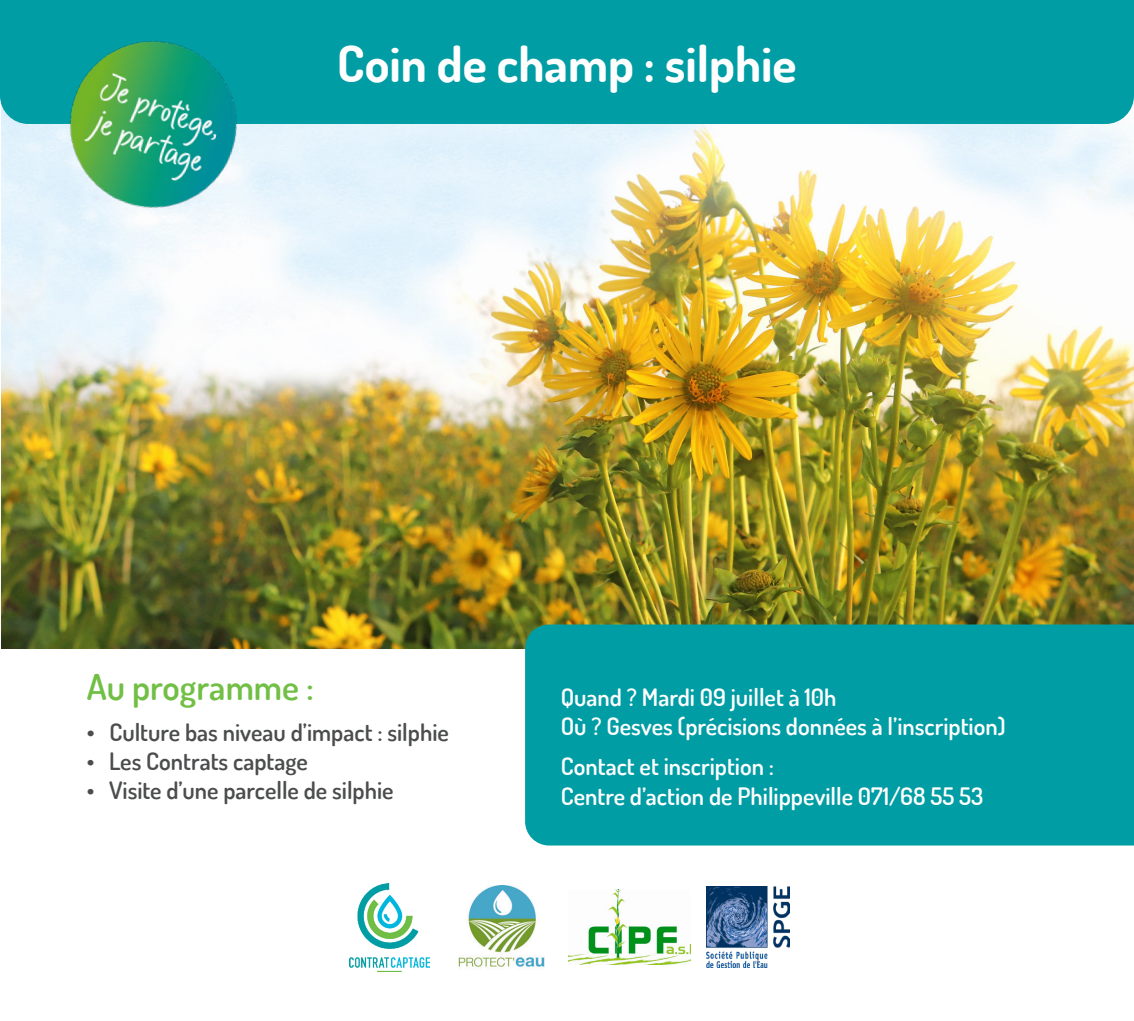
<style>
.page{position:relative;width:1134px;height:1021px;background:#fff}
.page>*{position:absolute;margin:0;border:0;box-sizing:border-box;transform-origin:0 0}
.t1{font:700 49.8px "Dosis";color:#fff}
.t2{font:600 35.6px "Dosis";color:#71bf44}
.t3{font:600 24px "Dosis";color:#fff}
.t4{font:600 24px "Dosis";color:#4b4c4d}
.s1{font-size:24.8px}
</style>
<div class="page">
<img style="left:1px;top:124px;width:1133px;height:524px">
<div style="left:0;top:0;width:1134px;height:124px;background:#009da5"></div>
<div style="left:525px;top:624px;width:609px;height:221px;background:#009da5"></div>
<img style="left:349px;top:883px;width:81px;height:88px">
<img style="left:13px;top:17px;width:281px;height:215px">
<img style="left:458px;top:885px;width:87px;height:82px">
<img style="left:568px;top:889px;width:122px;height:75px">
<img style="left:706px;top:887px;width:83px;height:80px">
<p class="t1" style="left:337px;top:31px;width:461px">Coin de champ : silphie</p>
<p class="t2" style="left:87px;top:664px;width:228px">Au programme :</p>
<p class="t4" style="left:87px;top:717px;width:363px"><span class="s1">•</span> Culture bas niveau d’impact : silphie</p>
<p class="t4" style="left:87px;top:745px;width:222px">• Les Contrats captage</p>
<p class="t4" style="left:87px;top:774px;width:308px">• Visite d’une parcelle de silphie</p>
<p class="t3" style="left:561px;top:681px;width:277px">Quand ? Mardi 09 juillet à 10h</p>
<p class="t3" style="left:561px;top:710px;width:446px">Où ? Gesves (précisions données à l’inscription)</p>
<p class="t3" style="left:561px;top:750px;width:215px">Contact et inscription :</p>
<p class="t3" style="left:561px;top:780px;width:424px">Centre d’action de Philippeville 071/68 55 53</p>
</div>
